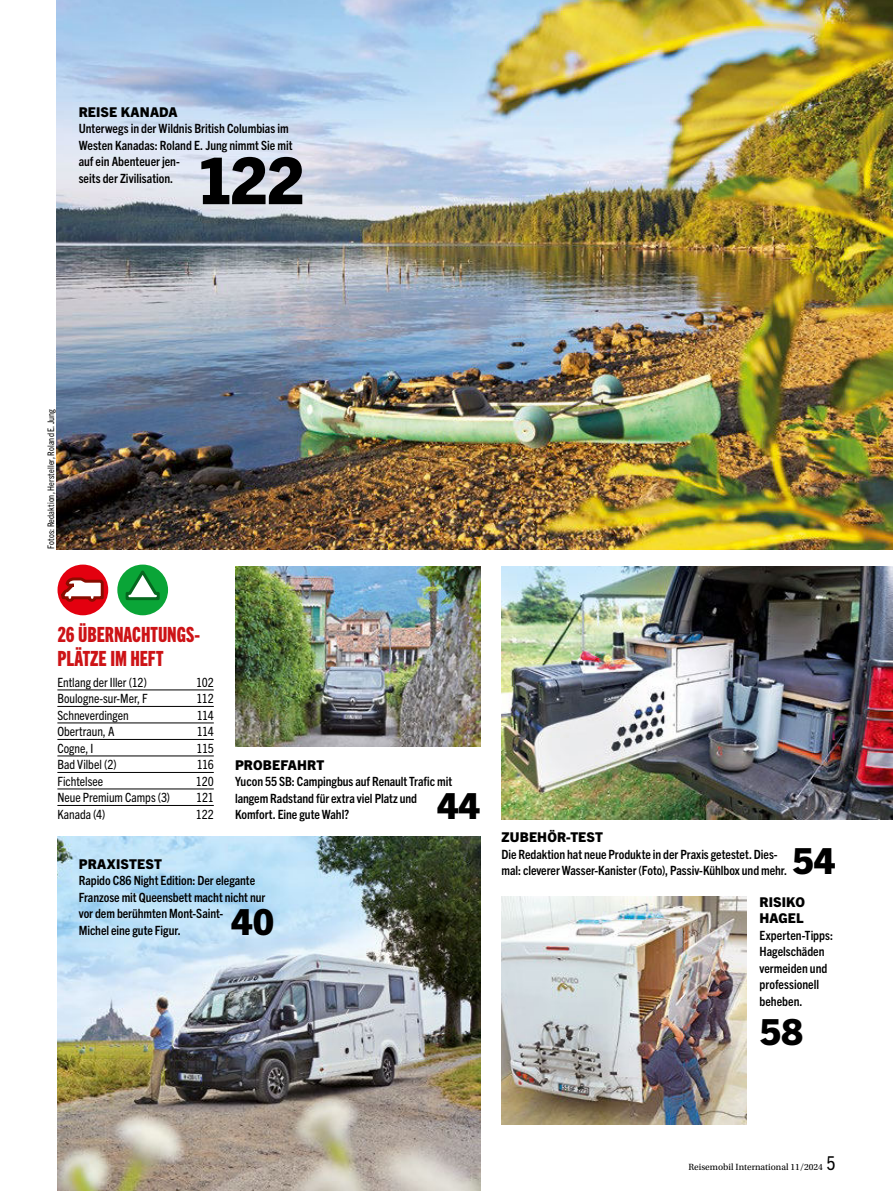
<style>
.page{position:relative;width:893px;height:1191px;background:#fff}
.page>*{position:absolute;margin:0;border:0;box-sizing:border-box;transform-origin:0 0}
.t1{font:800 64.8px "Trade Gothic Next LT Pro";color:#000}
.t2{font:800 36px "Trade Gothic Next LT Pro";letter-spacing:-.005em;color:#000}
.t3{font:21px/24px "Trade Gothic Next LT Pro Hv Cm";letter-spacing:-.005em;color:#cd1316}
.t4{font:800 13.5px/16.5px "Trade Gothic Next LT Pro";letter-spacing:.01em;color:#000}
.t5{font:700 condensed 12.75px/16.5px "Trade Gothic Next LT Pro";letter-spacing:-.005em;color:#000}
.t6{font:condensed 12.75px "Trade Gothic Next LT Pro";color:#000}
.t7{font:9.45px "Utopia Std";color:#000}
.t8{font:condensed 9px "Trade Gothic Next LT Pro";letter-spacing:.01em;color:#000}
.s1{font-family:"Trade Gothic Next LT Pro";font-stretch:condensed;font-size:19.2px}
</style>
<div class="page">
<div style="left:58px;top:564px;width:50px;height:51px;background:#e3000f;border-radius:50%"></div>
<div style="left:117px;top:564px;width:51px;height:51px;background:#0aa537;border-radius:50%"></div>
<svg style="left:60px;top:566px;width:101px;height:37px"></svg>
<hr style="left:57px;top:689px;width:157px;height:1px;background:#000">
<hr style="left:57px;top:706px;width:157px;height:1px;background:#000">
<hr style="left:57px;top:722px;width:157px;height:1px;background:#000">
<hr style="left:57px;top:739px;width:157px;height:1px;background:#000">
<hr style="left:57px;top:755px;width:157px;height:1px;background:#000">
<hr style="left:57px;top:772px;width:157px;height:1px;background:#000">
<hr style="left:57px;top:788px;width:157px;height:1px;background:#000">
<hr style="left:57px;top:805px;width:157px;height:1px;background:#000">
<img style="left:57px;top:0;width:836px;height:549px">
<img style="left:57px;top:837px;width:423px;height:354px">
<img style="left:501px;top:566px;width:392px;height:253px">
<img style="left:501px;top:896px;width:246px;height:229px">
<img style="left:235px;top:567px;width:245px;height:180px">
<p class="t4" style="left:79px;top:104px;width:101px">REISE KANADA</p>
<p class="t5" style="left:79px;top:122px;width:215px">Unterwegs in der Wildnis British Columbias im Westen Kanadas: Roland E. Jung nimmt Sie mit auf ein Abenteuer jen-<br>seits der Zivilisation.</p>
<h1 class="t1" style="left:199px;top:146px;width:107px">122</h1>
<p class="t8" style="left:48px;top:549px;width:141px;rotate:-90deg">Fotos: Redaktion, Hersteller, Roland E. Jung</p>
<h3 class="t3" style="left:57px;top:623px;width:144px">26 ÜBERNACHTUNGS-<br>PLÄTZE IM HEFT</h3>
<p class="t6" style="left:57px;top:677px;width:91px">Entlang der Iller (12)</p>
<p class="t6" style="left:196px;top:677px;width:19px">102</p>
<p class="t6" style="left:57px;top:694px;width:92px">Boulogne-sur-Mer, F</p>
<p class="t6" style="left:196px;top:694px;width:19px">112</p>
<p class="t6" style="left:57px;top:710px;width:73px">Schneverdingen</p>
<p class="t6" style="left:197px;top:710px;width:18px">114</p>
<p class="t6" style="left:57px;top:727px;width:59px">Obertraun, A</p>
<p class="t6" style="left:197px;top:727px;width:18px">114</p>
<p class="t6" style="left:57px;top:743px;width:38px">Cogne, I</p>
<p class="t6" style="left:197px;top:743px;width:19px">115</p>
<p class="t6" style="left:57px;top:760px;width:61px">Bad Vilbel (2)</p>
<p class="t6" style="left:197px;top:760px;width:19px">116</p>
<p class="t6" style="left:57px;top:776px;width:47px">Fichtelsee</p>
<p class="t6" style="left:196px;top:776px;width:19px">120</p>
<p class="t6" style="left:57px;top:793px;width:114px">Neue Premium Camps (3)</p>
<p class="t6" style="left:196px;top:793px;width:19px">121</p>
<p class="t6" style="left:57px;top:809px;width:50px">Kanada (4)</p>
<p class="t6" style="left:196px;top:809px;width:19px">122</p>
<p class="t4" style="left:235px;top:757px;width:91px">PROBEFAHRT</p>
<p class="t5" style="left:235px;top:774px;width:219px">Yucon 55 SB: Campingbus auf Renault Trafic mit langem Radstand für extra viel Platz und<br>Komfort. Eine gute Wahl?</p>
<h2 class="t2" style="left:437px;top:786px;width:45px">44</h2>
<p class="t4" style="left:79px;top:855px;width:85px">PRAXISTEST</p>
<p class="t5" style="left:79px;top:873px;width:188px">Rapido C86 Night Edition: Der elegante Franzose mit Queensbett macht nicht nur vor dem berühmten Mont-Saint-<br>Michel eine gute Figur.</p>
<h2 class="t2" style="left:231px;top:903px;width:45px">40</h2>
<p class="t4" style="left:501px;top:829px;width:103px">ZUBEHÖR-TEST</p>
<p class="t5" style="left:501px;top:846px;width:287px">Die Redaktion hat neue Produkte in der Praxis getestet. Dies&shy;mal: cleverer Wasser-Kanister (Foto), Passiv-Kühlbox und mehr.</p>
<h2 class="t2" style="left:793px;top:842px;width:44px">54</h2>
<p class="t4" style="left:759px;top:893px;width:47px">RISIKO<br>HAGEL</p>
<p class="t5" style="left:759px;top:928px;width:75px">Experten-Tipps:<br>Hagelschäden vermeiden und professionell beheben.</p>
<h2 class="t2" style="left:760px;top:1012px;width:44px">58</h2>
<p class="t7" style="left:688px;top:1161px;width:149px">Reisemobil International 11/2024 <span class="s1">5</span></p>
</div>
